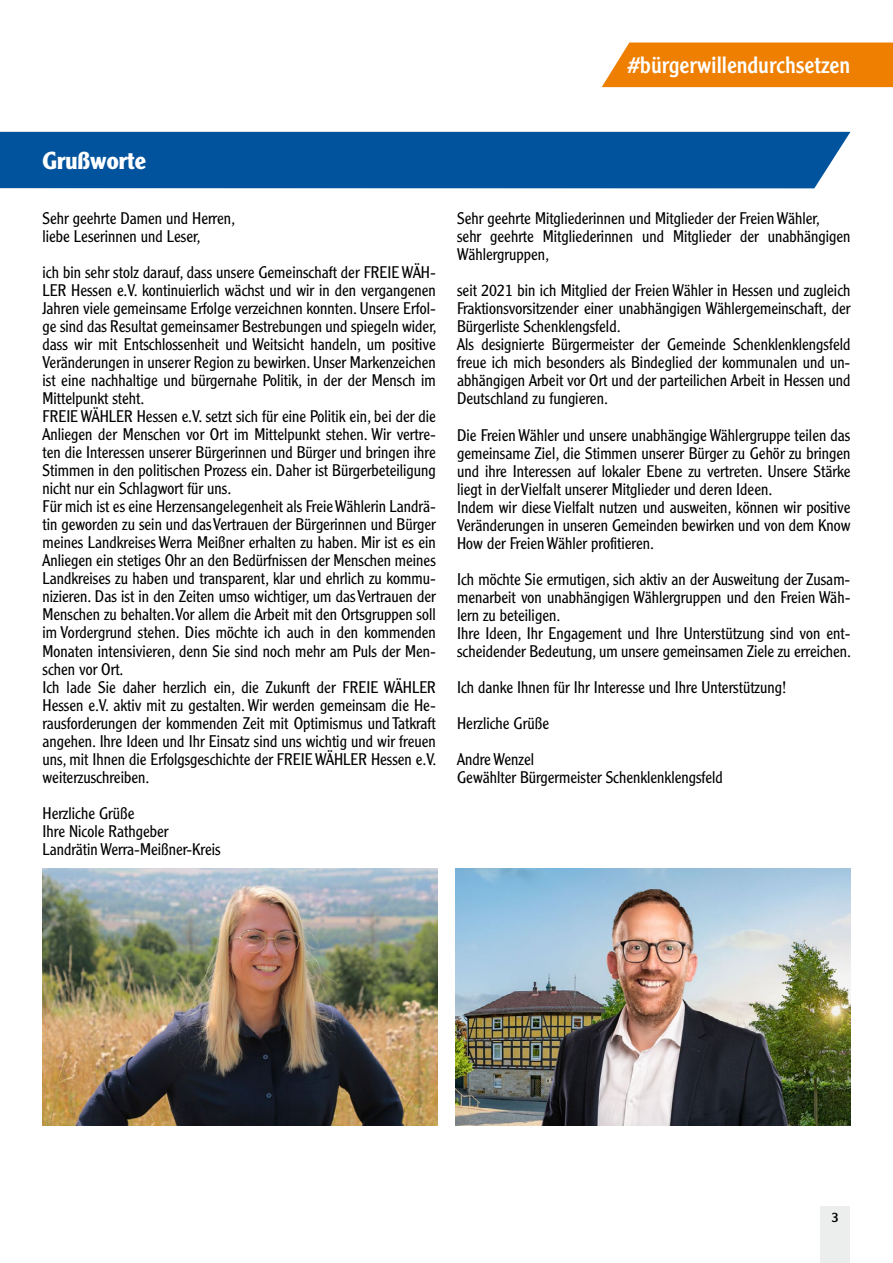
<style>
.page{position:relative;width:893px;height:1263px;background:#fff}
.page>*{position:absolute;margin:0;border:0;box-sizing:border-box;transform-origin:0 0}
.t1{font:700 24px "Clearface Gothic LT Std";color:#fff}
.t2{font:23.1px "Clearface Gothic LT Std";color:#fff}
.t3{font:300 16.5px/18px "Clearface Gothic LT Std";color:#000}
.t4{font:13.5px "Clearface Gothic LT Std";color:#000}
</style>
<div class="page">
<div style="left:602px;top:43px;width:291px;height:44px;background:#ee7f00"></div>
<div style="left:0;top:132px;width:850px;height:56px;background:#00539c"></div>
<div style="left:820px;top:1206px;width:30px;height:57px;background:#eceded"></div>
<img style="left:456px;top:868px;width:394px;height:258px">
<img style="left:43px;top:868px;width:394px;height:258px">
<h2 class="t2" style="left:628px;top:50px;width:224px">#bürgerwillendurchsetzen</h2>
<h1 class="t1" style="left:43px;top:146px;width:105px">Grußworte</h1>
<p class="t3" style="left:43px;top:210px;width:194px">Sehr geehrte Damen und Herren, liebe Leserinnen und Leser,</p>
<p class="t3" style="left:43px;top:264px;width:396px">ich bin sehr stolz darauf, dass unsere Gemeinschaft der FREIE WÄH-LER Hessen e.V. kontinuierlich wächst und wir in den vergangenen Jahren viele gemeinsame Erfolge verzeichnen konnten. Unsere Erfol&shy;ge sind das Resultat gemeinsamer Bestrebungen und spiegeln wider, dass wir mit Entschlossenheit und Weitsicht handeln, um positive Veränderungen in unserer Region zu bewirken. Unser Markenzeichen ist eine nachhaltige und bürgernahe Politik, in der der Mensch im Mittelpunkt steht.<br>FREIE WÄHLER Hessen e.V. setzt sich für eine Politik ein, bei der die Anliegen der Menschen vor Ort im Mittelpunkt stehen. Wir vertre&shy;ten die Interessen unserer Bürgerinnen und Bürger und bringen ihre Stimmen in den politischen Prozess ein. Daher ist Bürgerbeteiligung nicht nur ein Schlagwort für uns.<br>Für mich ist es eine Herzensangelegenheit als Freie Wählerin Landrä&shy;tin geworden zu sein und das Vertrauen der Bürgerinnen und Bürger meines Landkreises Werra Meißner erhalten zu haben. Mir ist es ein Anliegen ein stetiges Ohr an den Bedürfnissen der Menschen meines Landkreises zu haben und transparent, klar und ehrlich zu kommu&shy;nizieren. Das ist in den Zeiten umso wichtiger, um das Vertrauen der Menschen zu behalten. Vor allem die Arbeit mit den Ortsgruppen soll im Vordergrund stehen. Dies möchte ich auch in den kommenden Monaten intensivieren, denn Sie sind noch mehr am Puls der Men&shy;schen vor Ort.<br>Ich lade Sie daher herzlich ein, die Zukunft der FREIE WÄHLER Hessen e.V. aktiv mit zu gestalten. Wir werden gemeinsam die He&shy;rausforderungen der kommenden Zeit mit Optimismus und Tatkraft angehen. Ihre Ideen und Ihr Einsatz sind uns wichtig und wir freuen uns, mit Ihnen die Erfolgsgeschichte der FREIE WÄHLER Hessen e.V. weiterzuschreiben.</p>
<p class="t3" style="left:43px;top:804px;width:180px">Herzliche Grüße<br>Ihre Nicole Rathgeber<br>Landrätin Werra-Meißner-Kreis</p>
<p class="t3" style="left:457px;top:210px;width:395px">Sehr geehrte Mitgliederinnen und Mitglieder der Freien Wähler,<br>sehr geehrte Mitgliederinnen und Mitglieder der unabhängigen<br>Wählergruppen,</p>
<p class="t3" style="left:457px;top:282px;width:395px">seit 2021 bin ich Mitglied der Freien Wähler in Hessen und zugleich Fraktionsvorsitzender einer unabhängigen Wählergemeinschaft, der Bürgerliste Schenklengsfeld.<br>Als designierte Bürgermeister der Gemeinde Schenklenklengsfeld freue ich mich besonders als Bindeglied der kommunalen und un&shy;abhängigen Arbeit vor Ort und der parteilichen Arbeit in Hessen und Deutschland zu fungieren.</p>
<p class="t3" style="left:457px;top:426px;width:395px">Die Freien Wähler und unsere unabhängige Wählergruppe teilen das gemeinsame Ziel, die Stimmen unserer Bürger zu Gehör zu bringen und ihre Interessen auf lokaler Ebene zu vertreten. Unsere Stärke liegt in der Vielfalt unserer Mitglieder und deren Ideen.<br>Indem wir diese Vielfalt nutzen und ausweiten, können wir positive Veränderungen in unseren Gemeinden bewirken und von dem Know How der Freien Wähler profitieren.</p>
<p class="t3" style="left:457px;top:570px;width:396px">Ich möchte Sie ermutigen, sich aktiv an der Ausweitung der Zusam&shy;menarbeit von unabhängigen Wählergruppen und den Freien Wäh&shy;lern zu beteiligen.<br>Ihre Ideen, Ihr Engagement und Ihre Unterstützung sind von ent&shy;scheidender Bedeutung, um unsere gemeinsamen Ziele zu erreichen.</p>
<p class="t3" style="left:457px;top:669px;width:331px;line-height:36px">Ich danke Ihnen für Ihr Interesse und Ihre Unterstützung!<br>Herzliche Grüße<br>Andre Wenzel</p>
<p class="t3" style="left:457px;top:768px;width:267px">Gewählter Bürgermeister Schenklenklengsfeld</p>
<p class="t4" style="left:832px;top:1208px;width:8px">3</p>
</div>
